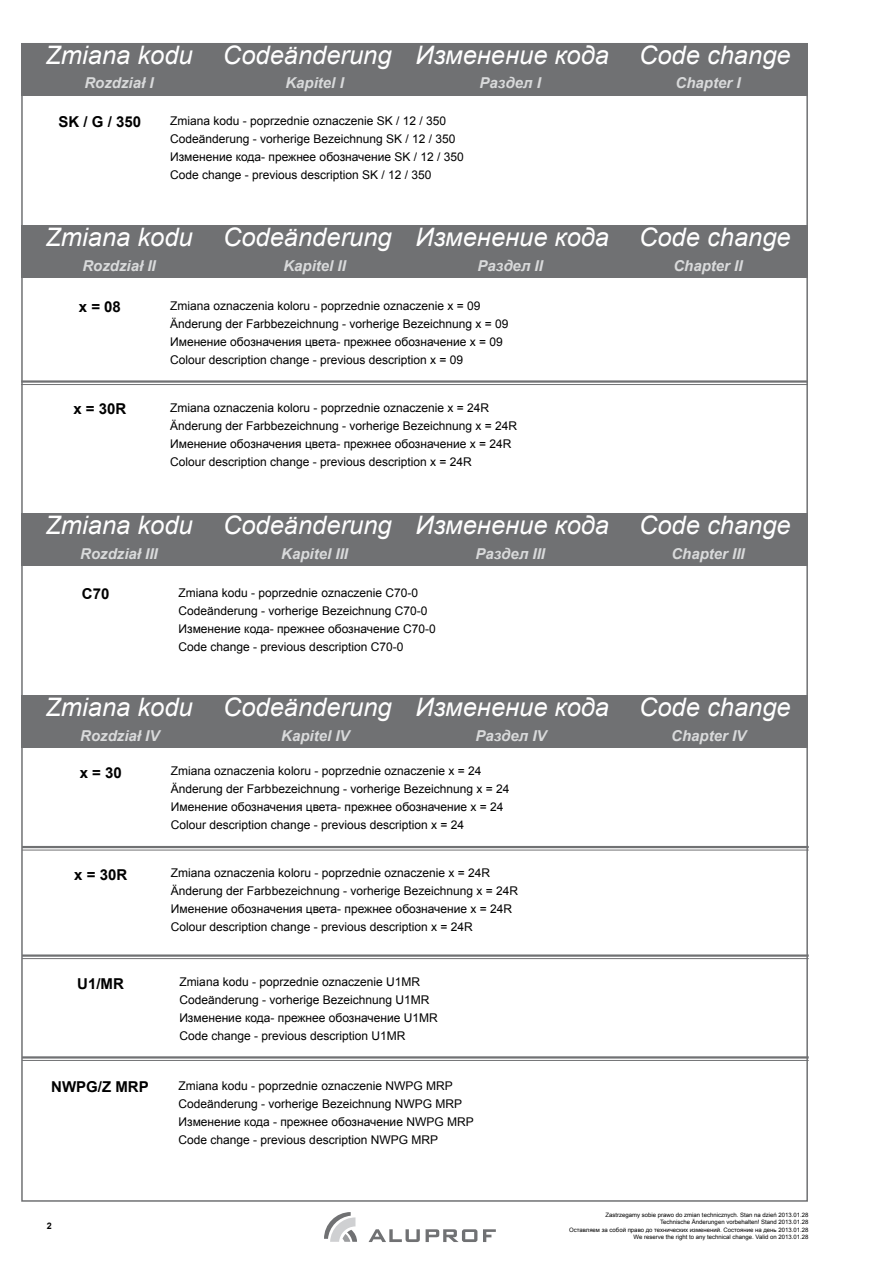
<style>
.page{position:relative;width:893px;height:1263px;background:#fff}
.page>*{position:absolute;margin:0;border:0;box-sizing:border-box;transform-origin:0 0}
.t1{font:italic 25.5px "Arial";color:#fff}
.t2{font:italic 700 15px "Arial";color:#d9dadb}
.t3{font:700 15px "Arial";color:#000}
.t4{font:12px/18px "Arial";color:#000}
.t5{font:700 9px "Arial";color:#000}
.t6{font:6px/7.2px "Arial";color:#000;text-align:right}
</style>
<div class="page">
<svg style="left:324px;top:1212px;width:33px;height:30px"></svg>
<svg style="left:369px;top:1229px;width:51px;height:13px"></svg>
<svg style="left:426px;top:1229px;width:51px;height:13px"></svg>
<svg style="left:483px;top:1229px;width:13px;height:13px"></svg>
<div style="left:22px;top:43px;width:786px;height:53px;background:#707173"></div>
<div style="left:22px;top:225px;width:786px;height:53px;background:#707173"></div>
<div style="left:22px;top:513px;width:786px;height:53px;background:#707173"></div>
<div style="left:22px;top:695px;width:786px;height:52px;background:#707173"></div>
<hr style="left:21px;top:380px;width:787px;height:3px;background:#707173">
<hr style="left:21px;top:384px;width:787px;height:1px;background:#707173">
<hr style="left:22px;top:846px;width:787px;height:2px;background:#707173">
<hr style="left:22px;top:850px;width:787px;height:1px;background:#707173">
<hr style="left:22px;top:954px;width:787px;height:3px;background:#707173">
<hr style="left:22px;top:958px;width:787px;height:1px;background:#707173">
<hr style="left:22px;top:1056px;width:787px;height:2px;background:#707173">
<hr style="left:22px;top:1060px;width:787px;height:1px;background:#707173">
<h1 class="t1" style="left:45px;top:38px;width:747px">Zmiana kodu Codeänderung Изменение кода Code change</h1>
<p class="t2" style="left:84px;top:73px;width:71px">Rozdział I</p>
<p class="t2" style="left:285px;top:73px;width:60px">Kapitel I</p>
<p class="t2" style="left:480px;top:73px;width:63px">Paздел I</p>
<p class="t2" style="left:675px;top:73px;width:67px">Chapter I</p>
<p class="t3" style="left:59px;top:112px;width:84px">SK / G / 350</p>
<p class="t4" style="left:170px;top:112px;width:295px">Zmiana kodu - poprzednie oznaczenie SK / 12 / 350<br>Codeänderung - vorherige Bezeichnung SK / 12 / 350<br>Изменение кода- прежнее обозначение SK / 12 / 350<br>Code change - previous description SK / 12 / 350</p>
<h1 class="t1" style="left:45px;top:220px;width:747px">Zmiana kodu Codeänderung Изменение кода Code change</h1>
<p class="t2" style="left:82px;top:256px;width:75px">Rozdział II</p>
<p class="t2" style="left:283px;top:256px;width:64px">Kapitel II</p>
<p class="t2" style="left:478px;top:256px;width:67px">Paздел II</p>
<p class="t2" style="left:673px;top:256px;width:71px">Chapter II</p>
<p class="t3" style="left:79px;top:297px;width:44px">x = 08</p>
<p class="t4" style="left:170px;top:297px;width:340px">Zmiana oznaczenia koloru - poprzednie oznaczenie x = 09<br>Änderung der Farbbezeichnung - vorherige Bezeichnung x = 09<br>Именение обозначения цвета- прежнее обозначение x = 09<br>Colour description change - previous description x = 09</p>
<p class="t4" style="left:170px;top:399px;width:349px">Zmiana oznaczenia koloru - poprzednie oznaczenie x = 24R Änderung der Farbbezeichnung - vorherige Bezeichnung x = 24R Именение обозначения цвета- прежнее обозначение x = 24R Colour description change - previous description x = 24R</p>
<p class="t3" style="left:73px;top:399px;width:54px">x = 30R</p>
<h1 class="t1" style="left:45px;top:509px;width:747px">Zmiana kodu Codeänderung Изменение кода Code change</h1>
<p class="t2" style="left:80px;top:544px;width:79px">Rozdział III</p>
<p class="t2" style="left:281px;top:544px;width:68px">Kapitel III</p>
<p class="t2" style="left:475px;top:544px;width:71px">Paздел III</p>
<p class="t2" style="left:671px;top:544px;width:75px">Chapter III</p>
<p class="t3" style="left:82px;top:584px;width:29px">C70</p>
<p class="t4" style="left:179px;top:584px;width:259px">Zmiana kodu - poprzednie oznaczenie C70-0<br>Codeänderung - vorherige Bezeichnung C70-0<br>Изменение кода- прежнее обозначение C70-0<br>Code change - previous description C70-0</p>
<h1 class="t1" style="left:45px;top:690px;width:747px">Zmiana kodu Codeänderung Изменение кода Code change</h1>
<p class="t2" style="left:80px;top:725px;width:81px">Rozdział IV</p>
<p class="t2" style="left:281px;top:725px;width:70px">Kapitel IV</p>
<p class="t2" style="left:475px;top:725px;width:73px">Paздел IV</p>
<p class="t2" style="left:671px;top:725px;width:77px">Chapter IV</p>
<p class="t3" style="left:80px;top:762px;width:44px">x = 30</p>
<p class="t3" style="left:74px;top:864px;width:54px">x = 30R</p>
<p class="t4" style="left:171px;top:762px;width:340px">Zmiana oznaczenia koloru - poprzednie oznaczenie x = 24<br>Änderung der Farbbezeichnung - vorherige Bezeichnung x = 24<br>Именение обозначения цвета- прежнее обозначение x = 24<br>Colour description change - previous description x = 24</p>
<p class="t4" style="left:171px;top:864px;width:349px">Zmiana oznaczenia koloru - poprzednie oznaczenie x = 24R Änderung der Farbbezeichnung - vorherige Bezeichnung x = 24R Именение обозначения цвета- прежнее обозначение x = 24R Colour description change - previous description x = 24R</p>
<p class="t3" style="left:77px;top:973px;width:48px">U1/MR</p>
<p class="t4" style="left:179px;top:973px;width:260px">Zmiana kodu - poprzednie oznaczenie U1MR Codeänderung - vorherige Bezeichnung U1MR Изменение кода- прежнее обозначение U1MR Code change - previous description U1MR</p>
<p class="t3" style="left:51px;top:1077px;width:99px">NWPG/Z MRP</p>
<p class="t4" style="left:179px;top:1077px;width:297px">Zmiana kodu - poprzednie oznaczenie NWPG MRP Codeänderung - vorherige Bezeichnung NWPG MRP Изменение кода - прежнее обозначение NWPG MRP Code change - previous description NWPG MRP</p>
<p class="t5" style="left:47px;top:1220px;width:7px">2</p>
<p class="t6" style="left:569px;top:1211px;width:241px">Zastrzegamy sobie prawo do zmian technicznych. Stan na dzień 2013.01.28<br>Technische Änderungen vorbehalten! Stand 2013.01.28<br>Оставляем за собой право до технических изменений. Состояние на день 2013.01.28<br>We reserve the right to any technical change. Valid on 2013.01.28</p>
</div>
